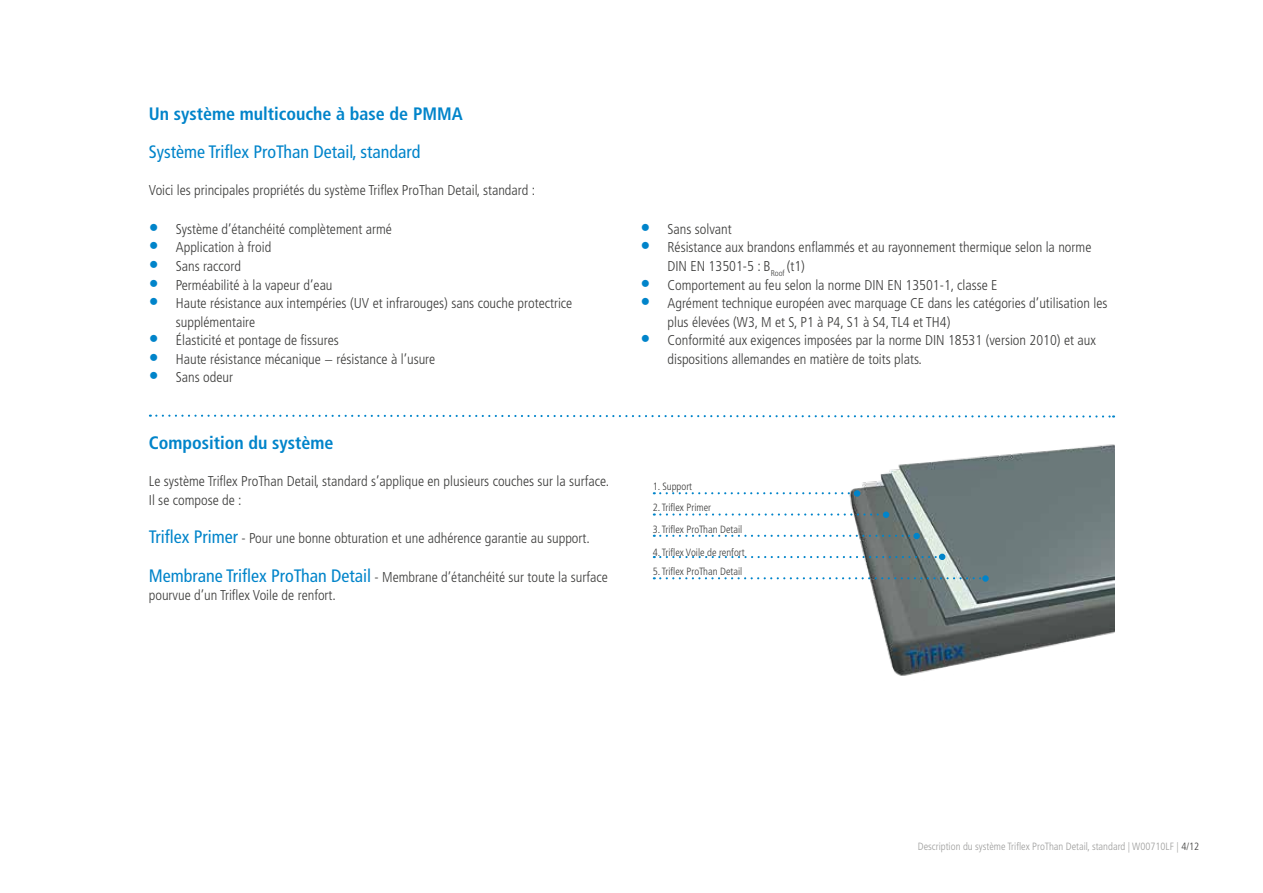
<style>
.page{position:relative;width:1263px;height:893px;background:#fff}
.page>*{position:absolute;margin:0;border:0;box-sizing:border-box;transform-origin:0 0}
.t1{font:700 condensed 18px "Frutiger LT Pro";color:#0084ca}
.t2{font:condensed 18px "Frutiger LT Pro";color:#0084ca}
.t3{font:300 condensed 14.25px/18.6px "Frutiger LT Pro";color:#3c3c3b}
.t4{font:300 condensed 10.5px "Frutiger LT Pro";color:#3c3c3b}
.t5{font:300 condensed 10.5px "Frutiger LT Pro";color:#9d9d9c}
.s1{font-weight:400;font-size:18px;color:#0084ca}
.s2{color:#3c3c3b}
</style>
<div class="page">
<svg style="left:150px;top:414px;width:964px;height:4px"></svg>
<img style="left:849px;top:444px;width:265px;height:232px">
<svg style="left:654px;top:554px;width:291px;height:6px"></svg>
<svg style="left:654px;top:534px;width:259px;height:4px"></svg>
<div style="left:913px;top:533px;width:7px;height:6px;border:2px solid #0084ca;border-radius:50%"></div>
<svg style="left:654px;top:491px;width:201px;height:5px"></svg>
<div style="left:854px;top:490px;width:6px;height:7px;border:2px solid #0084ca;border-radius:50%"></div>
<svg style="left:654px;top:512px;width:235px;height:6px"></svg>
<svg style="left:654px;top:576px;width:332px;height:5px"></svg>
<div style="left:982px;top:575px;width:7px;height:7px;border:2px solid #0084ca;border-radius:50%"></div>
<p class="t1" style="left:149px;top:103px;width:315px">Un système multicouche à base de PMMA</p>
<p class="t2" style="left:149px;top:141px;width:273px">Système Triflex ProThan Detail, standard</p>
<p class="t3" style="left:149px;top:181px;width:388px">Voici les principales propriétés du système Triflex ProThan Detail, standard :</p>
<p class="t3" style="left:176px;top:220px;width:398px">Système d’étanchéité complètement armé<br>Application à froid<br>Sans raccord<br>Perméabilité à la vapeur d’eau<br>Haute résistance aux intempéries (UV et infrarouges) sans couche protectrice supplémentaire<br>Élasticité et pontage de fissures<br>Haute résistance mécanique − résistance à l’usure<br>Sans odeur</p>
<p class="t3" style="left:667px;top:220px;width:441px">Sans solvant<br>Résistance aux brandons enflammés et au rayonnement thermique selon la norme DIN EN 13501-5 : B<sub>Roof</sub> (t1)<br>Comportement au feu selon la norme DIN EN 13501‑1, classe E<br>Agrément technique européen avec marquage CE dans les catégories d’utilisation les plus élevées (W3, M et S, P1 à P4, S1 à S4, TL4 et TH4)<br>Conformité aux exigences imposées par la norme DIN 18531 (version 2010) et aux dispositions allemandes en matière de toits plats.</p>
<p class="t1" style="left:149px;top:432px;width:186px">Composition du système</p>
<p class="t3" style="left:149px;top:472px;width:462px">Le système Triflex ProThan Detail, standard s’applique en plusieurs couches sur la surface.<br>Il se compose de :</p>
<p class="t3" style="left:149px;top:529px;width:443px"><span class="s1">Triflex Primer</span> - Pour une bonne obturation et une adhérence garantie au support.</p>
<p class="t3" style="left:149px;top:567px;width:460px"><span class="s1">Membrane Triflex ProThan Detail</span> - Membrane d’étanchéité sur toute la surface pourvue d’un Triflex Voile de renfort.</p>
<p class="t4" style="left:653px;top:480px;width:41px">1. Support</p>
<p class="t4" style="left:653px;top:502px;width:60px">2. Triflex Primer</p>
<p class="t4" style="left:653px;top:523px;width:91px">3. Triflex ProThan Detail</p>
<p class="t4" style="left:653px;top:546px;width:93px">4. Triflex Voile de renfort</p>
<p class="t4" style="left:653px;top:565px;width:91px">5. Triflex ProThan Detail</p>
<p class="t5" style="left:918px;top:840px;width:283px">Description du système Triflex ProThan Detail, standard | W00710LF | <span class="s2">4/12</span></p>
</div>
